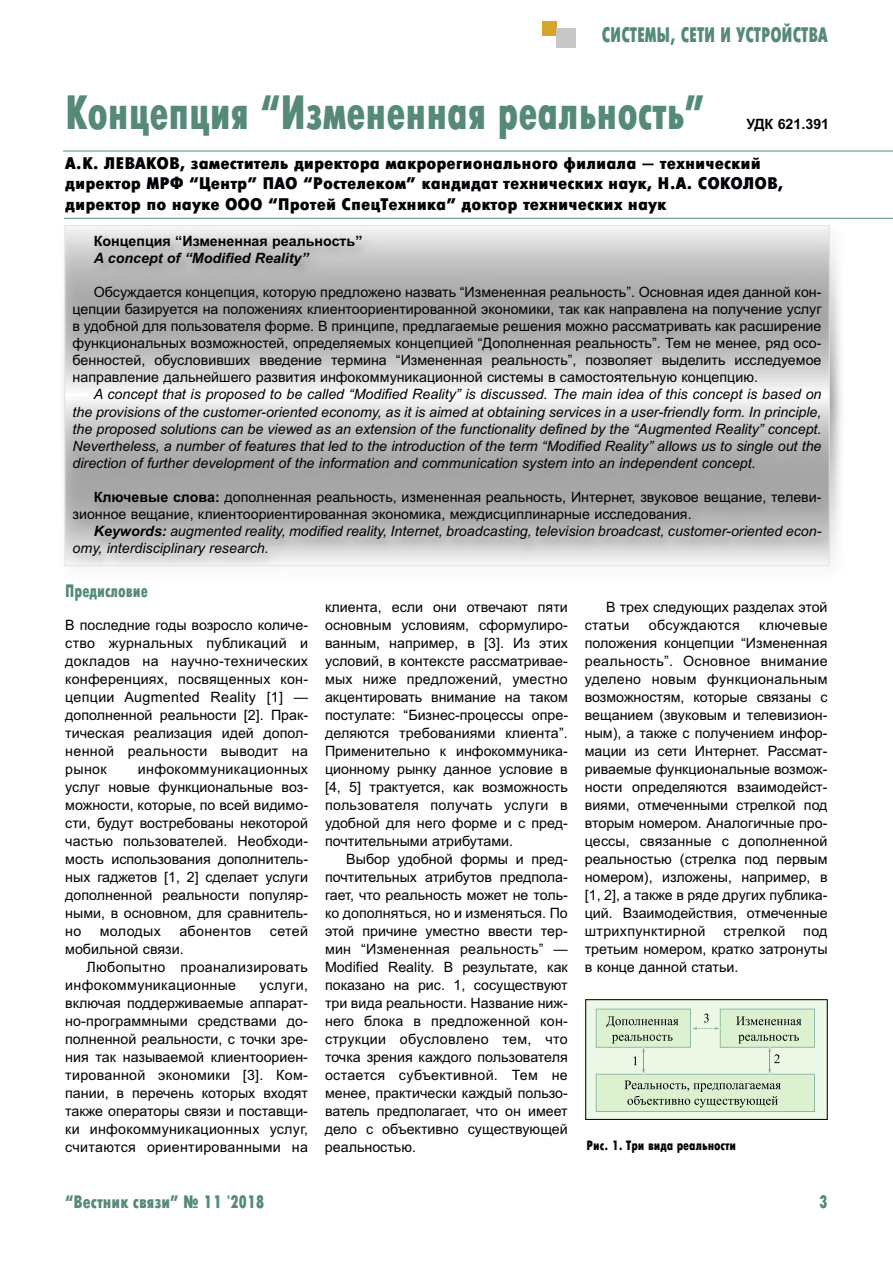
<style>
.page{position:relative;width:893px;height:1263px;background:#fff}
.page>*{position:absolute;margin:0;border:0;box-sizing:border-box;transform-origin:0 0}
.t1{font:48px "Futura Futuris X Cond C";color:#55897a;scale:.9 1}
.t2{font:21px "Futura Futuris X Cond C";color:#55897a;scale:.9 1}
.t3{font:18px "Futura Futuris X Cond C";color:#55897a}
.t4{font:18px "Futura Futuris X Cond C";color:#55897a;scale:.9 1}
.t5{font:16.8px/20.4px "Futura Futuris X Cond C";color:#000006;scale:1.25 1}
.t6{font:14.25px/18px "Arial";color:#000006;text-align:justify}
.t7{font:italic 14.25px/17.1px "Arial";color:#000006;text-align:justify}
.t8{font:14.25px "Arial";letter-spacing:.02em;color:#000006}
.t9{font:700 14.25px "Arial";color:#000006}
.t10{font:italic 700 14.25px "Arial";color:#000006}
.t11{font:13.5px "Futura Futuris X Cond C";color:#000006}
.s1{font-weight:700}
</style>
<div class="page">
<div style="left:542px;top:21px;width:14px;height:14px;background:#d6a42a"></div>
<div style="left:556px;top:28px;width:20px;height:20px;background:#c7c7c8"></div>
<img style="left:63px;top:218px;width:778px;height:349px">
<svg style="left:67px;top:227px;width:760px;height:337px;background:#c0c0c0"></svg>
<hr style="left:63px;top:151px;width:830px;height:1px;background:#55897a">
<hr style="left:64px;top:218px;width:829px;height:1px;background:#55897a">
<svg style="left:587px;top:1001px;width:239px;height:117px;background:#d5e6ce"></svg>
<div style="left:585px;top:999px;width:243px;height:121px;border:1px solid #000006"></div>
<h2 class="t2" style="left:602px;top:22px;width:253px">СИСТЕМЫ, СЕТИ И УСТРОЙСТВА</h2>
<h1 class="t1" style="left:65px;top:84px;width:712px">Концепция “Измененная реальность”</h1>
<p class="t9" style="left:746px;top:116px;width:84px">УДК 621.391</p>
<p class="t5" style="left:65px;top:153px;width:576px">А.К. ЛЕВАКОВ, заместитель директора макрорегионального филиала — технический директор МРФ “Центр” ПАО “Ростелеком” кандидат технических наук, Н.А. СОКОЛОВ, директор по науке ООО “Протей СпецТехника” доктор технических наук</p>
<p class="t9" style="left:94px;top:232px;width:270px">Концепция “Измененная реальность”</p>
<p class="t10" style="left:94px;top:249px;width:216px">A concept of “Modified Reality”</p>
<p class="t6" style="left:73px;top:283px;width:750px;line-height:17.1px;text-indent:21px">Обсуждается концепция, которую предложено назвать “Измененная реальность”. Основная идея данной кон&shy;цепции базируется на положениях клиентоориентированной экономики, так как направлена на получение услуг в удобной для пользователя форме. В принципе, предлагаемые решения можно рассматривать как расширение функциональных возможностей, определяемых концепцией “Дополненная реальность”. Тем не менее, ряд осо&shy;бенностей, обусловивших введение термина “Измененная реальность”, позволяет выделить исследуемое направление дальнейшего развития инфокоммуникационной системы в самостоятельную концепцию.</p>
<p class="t7" style="left:73px;top:386px;width:750px;text-indent:21px">A concept that is proposed to be called “Modified Reality” is discussed. The main idea of this concept is based on the provisions of the customer-oriented economy, as it is aimed at obtaining services in a user-friendly form. In principle, the proposed solutions can be viewed as an extension of the functionality defined by the “Augmented Reality” concept.<br>Nevertheless, a number of features that led to the introduction of the term “Modified Reality” allows us to single out the direction of further development of the information and communication system into an independent concept.</p>
<p class="t6" style="left:73px;top:489px;width:750px;line-height:17.1px;text-indent:21px"><span class="s1">Ключевые слова:</span> дополненная реальность, измененная реальность, Интернет, звуковое вещание, телеви&shy;зионное вещание, клиентоориентированная экономика, междисциплинарные исследования.</p>
<p class="t7" style="left:73px;top:523px;width:750px;text-indent:21px"><span class="s1">Keywords:</span> augmented reality, modified reality, Internet, broadcasting, television broadcast, customer-oriented econ&shy;omy, interdisciplinary research.</p>
<p class="t4" style="left:65px;top:581px;width:93px">Предисловие</p>
<p class="t6" style="left:65px;top:616px;width:244px">В последние годы возросло количе&shy;ство журнальных публикаций и докладов на научно-технических конференциях, посвященных кон&shy;цепции Augmented Reality [1] — дополненной реальности [2]. Прак&shy;тическая реализация идей допол&shy;ненной реальности выводит на рынок</p>
<p class="t6" style="left:65px;top:760px;width:244px;text-indent:73px">инфокоммуникационных услуг новые функциональные воз&shy;можности, которые, по всей видимо&shy;сти, будут востребованы некоторой частью пользователей. Необходи&shy;мость использования дополнитель&shy;ных гаджетов [1, 2] сделает услуги дополненной реальности популяр&shy;ными, в основном, для сравнитель&shy;но</p>
<p class="t8" style="left:100px;top:923px;width:63px">молодых</p>
<p class="t8" style="left:179px;top:923px;width:74px">абонентов</p>
<p class="t6" style="left:270px;top:922px;width:40px">сетей</p>
<p class="t6" style="left:65px;top:940px;width:120px">мобильной связи.</p>
<p class="t8" style="left:87px;top:959px;width:223px">Любопытно проанализировать</p>
<p class="t8" style="left:65px;top:977px;width:172px">инфокоммуникационные</p>
<p class="t6" style="left:65px;top:976px;width:244px;text-indent:194px">услуги, включая поддерживаемые аппарат&shy;но-программными средствами до&shy;полненной реальности, с точки зре&shy;ния так называемой клиентоориен&shy;тированной экономики [3]. Ком&shy;пании, в перечень которых входят также операторы связи и поставщи&shy;ки инфокоммуникационных услуг, считаются ориентированными на</p>
<p class="t6" style="left:325px;top:598px;width:245px">клиента, если они отвечают пяти основным условиям, сформулиро&shy;ванным, например, в [3]. Из этих условий, в контексте рассматривае&shy;мых ниже предложений, уместно акцентировать внимание на таком постулате: “Бизнес-процессы опре&shy;деляются требованиями клиента”.<br>Применительно к инфокоммуника&shy;ционному рынку данное условие в [4, 5] трактуется, как возможность пользователя получать услуги в удобной для него форме и с пред&shy;почтительными атрибутами.</p>
<p class="t6" style="left:325px;top:850px;width:244px;text-indent:21px">Выбор удобной формы и пред&shy;почтительных атрибутов предпола&shy;гает, что реальность может не толь&shy;ко дополняться, но и изменяться. По этой причине уместно ввести тер&shy;мин “Измененная реальность” — Modified Reality. В результате, как показано на рис. 1, сосуществуют три вида реальности. Название ниж&shy;него блока в предложенной кон&shy;струкции обусловлено тем, что точка зрения каждого пользователя остается субъективной. Тем не менее, практически каждый пользо&shy;ватель предполагает, что он имеет дело с объективно существующей реальностью.</p>
<p class="t6" style="left:585px;top:598px;width:244px;text-indent:21px">В трех следующих разделах этой статьи</p>
<p class="t8" style="left:649px;top:617px;width:92px">обсуждаются</p>
<p class="t6" style="left:585px;top:616px;width:244px;text-indent:174px">ключевые положения концепции “Измененная реальность”. Основное внимание уделено новым функциональным возможностям, которые связаны с вещанием (звуковым и телевизион&shy;ным), а также с получением инфор&shy;мации из сети Интернет. Рассмат&shy;риваемые функциональные возмож&shy;ности определяются взаимодейст&shy;виями, отмеченными стрелкой под вторым номером. Аналогичные про&shy;цессы, связанные с дополненной реальностью (стрелка под первым номером), изложены, например, в [1, 2], а также в ряде других публика&shy;ций. Взаимодействия, отмеченные штрихпунктирной</p>
<p class="t8" style="left:723px;top:923px;width:63px">стрелкой</p>
<p class="t6" style="left:585px;top:922px;width:244px;text-indent:219px">под третьим номером, кратко затронуты в конце данной статьи.</p>
<p class="t11" style="left:587px;top:1137px;width:151px">Рис. 1. Три вида реальности</p>
<p class="t3" style="left:65px;top:1191px;width:200px">“Вестник связи” № 11 '2018</p>
<p class="t3" style="left:820px;top:1191px;width:10px">3</p>
</div>
